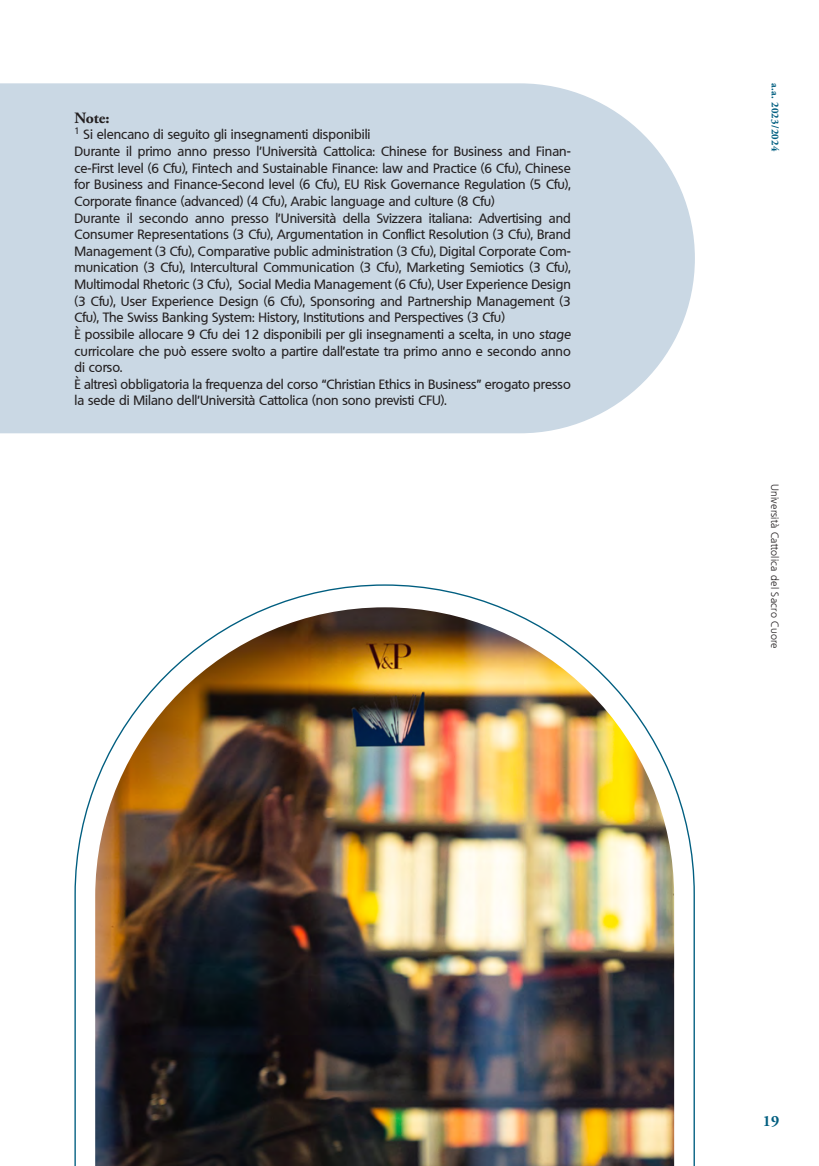
<style>
.page{position:relative;width:819px;height:1166px;background:#fff}
.page>*{position:absolute;margin:0;border:0;box-sizing:border-box;transform-origin:0 0}
.Normale{font:700 15.75px "Adobe Garamond Pro";color:#231f20}
.t1{font:700 15.75px "Adobe Garamond Pro";color:#005e80}
.Normale-2{font:500 13.12px/16.6px "Quebec";color:#231f20;text-align:justify}
.t2{font:300 10.5px "Quebec";letter-spacing:.025em;color:#231f20}
.t3{font:700 10.5px "Adobe Garamond Pro";letter-spacing:.025em;color:#005e80}
.s1{font-style:italic}
</style>
<div class="page">
<svg style="left:74px;top:584px;width:621px;height:582px"></svg>
<img style="left:95px;top:607px;width:579px;height:559px">
<div style="left:0;top:83px;width:694px;height:350px;background:#cad8e4"></div>
<p class="Normale" style="left:74px;top:109px;width:37px">Note:</p>
<p class="Normale-2" style="left:74px;top:126px;width:297px"><sup>1</sup> Si elencano di seguito gli insegnamenti disponibili</p>
<p class="Normale-2" style="left:74px;top:143px;width:498px">Durante il primo anno presso l’Università Cattolica: Chinese for Business and Finan&shy;ce-First level (6 Cfu), Fintech and Sustainable Finance: law and Practice (6 Cfu), Chinese for Business and Finance-Second level (6 Cfu), EU Risk Governance Regulation (5 Cfu), Corporate finance (advanced) (4 Cfu), Arabic language and culture (8 Cfu)</p>
<p class="Normale-2" style="left:74px;top:209px;width:498px">Durante il secondo anno presso l’Università della Svizzera italiana: Advertising and Consumer Representations (3 Cfu), Argumentation in Conflict Resolution (3 Cfu), Brand Management (3 Cfu), Comparative public administration (3 Cfu), Digital Corporate Com&shy;munication (3 Cfu), Intercultural Communication (3 Cfu), Marketing Semiotics (3 Cfu), Multimodal Rhetoric (3 Cfu), Social Media Management (6 Cfu), User Experience Design (3 Cfu), User Experience Design (6 Cfu), Sponsoring and Partnership Management (3<br>Cfu), The Swiss Banking System: History, Institutions and Perspectives (3 Cfu)</p>
<p class="Normale-2" style="left:74px;top:326px;width:498px">È possibile allocare 9 Cfu dei 12 disponibili per gli insegnamenti a scelta, in uno <span class="s1">stage </span>curricolare che può essere svolto a partire dall'estate tra primo anno e secondo anno di corso.</p>
<p class="Normale-2" style="left:74px;top:376px;width:498px">È altresì obbligatoria la frequenza del corso “Christian Ethics in Business” erogato presso la sede di Milano dell'Università Cattolica (non sono previsti CFU).</p>
<p class="t3" style="left:781px;top:83px;width:69px;rotate:90deg">a.a. 2023/2024</p>
<p class="t2" style="left:781px;top:484px;width:166px;rotate:90deg">Università Cattolica del Sacro Cuore</p>
<p class="t1" style="left:762px;top:1112px;width:18px">19</p>
</div>
